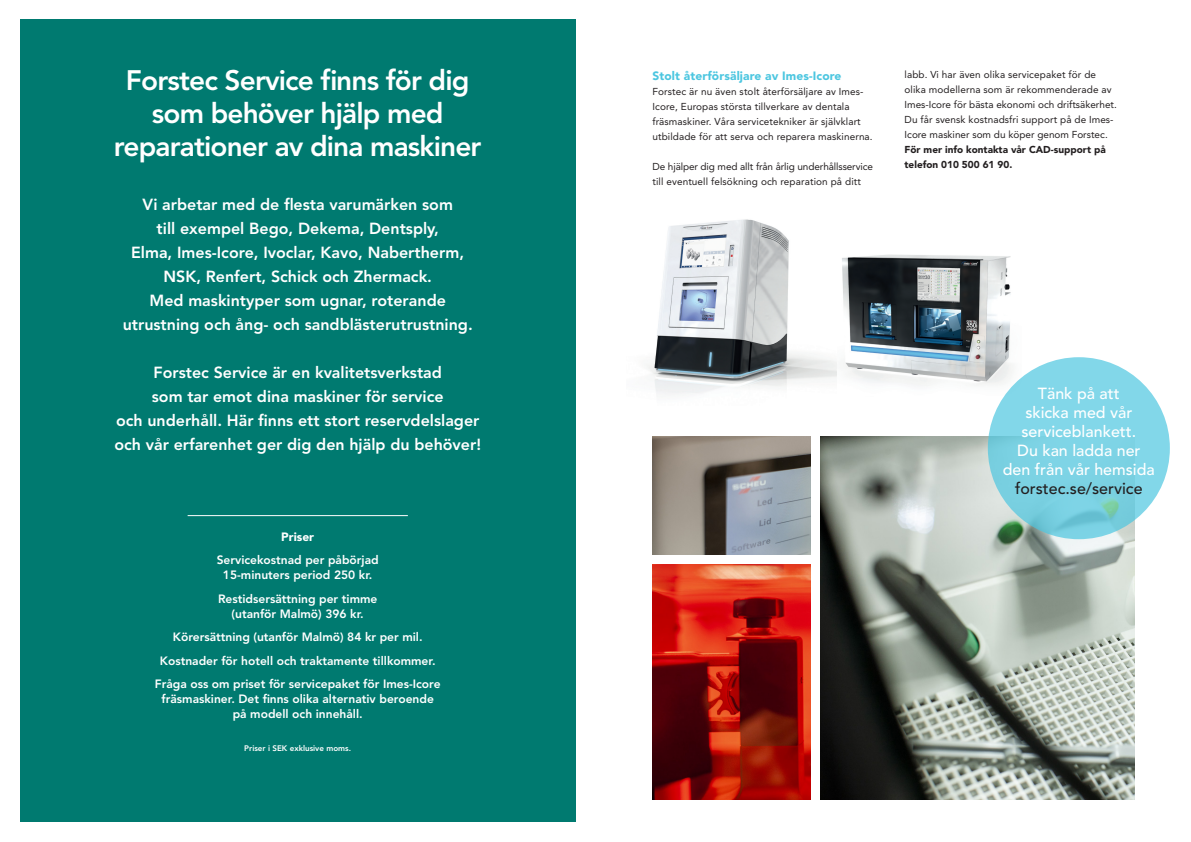
<style>
.page{position:relative;width:1191px;height:842px;background:#fff}
.page>*{position:absolute;margin:0;border:0;box-sizing:border-box;transform-origin:0 0}
.t1{font:800 28px/33px "Avenir";letter-spacing:-.03em;color:#fff;text-align:center}
.t2{font:800 16px/24px "Avenir";color:#fff;text-align:center}
.t3{font:500 16px/19px "Avenir";color:#fff;text-align:center}
.t4{font:800 12px/15px "Avenir";color:#fff;text-align:center}
.t5{font:900 12px "Avenir";letter-spacing:.01em;color:#4cc6e0}
.t6{font:900 12px "Avenir";color:#fff}
.t7{font:10px/15px "Avenir";letter-spacing:.01em;color:#231f20}
.t8{font:10px/15px "Avenir";letter-spacing:-.01em;color:#231f20}
.t9{font:900 10px/15px "Avenir";color:#231f20}
.t10{font:800 8px "Avenir";color:#fff}
.s1{color:#231f20}
</style>
<div class="page">
<img style="left:647px;top:219px;width:190px;height:176px">
<img style="left:842px;top:254px;width:170px;height:131px">
<div style="left:20px;top:20px;width:555px;height:802px;background:#007a70"></div>
<img style="left:652px;top:437px;width:158px;height:117px">
<img style="left:820px;top:437px;width:314px;height:362px">
<img style="left:652px;top:564px;width:158px;height:235px">
<svg style="left:987px;top:357px;width:182px;height:182px;background:#7ed3e4"></svg>
<hr style="left:188px;top:515px;width:220px;height:1px;background:#fff">
<p class="t1" style="left:114px;top:64px;width:369px">Forstec Service finns för dig som behöver hjälp med reparationer av dina maskiner</p>
<p class="t2" style="left:123px;top:193px;width:351px">Vi arbetar med de flesta varumärken som<br>till exempel Bego, Dekema, Dentsply,<br>Elma, Imes-Icore, Ivoclar, Kavo, Nabertherm, NSK, Renfert, Schick och Zhermack.<br>Med maskintyper som ugnar, roterande utrustning och ång- och sandblästerutrustning.</p>
<p class="t2" style="left:114px;top:361px;width:368px">Forstec Service är en kvalitetsverkstad<br>som tar emot dina maskiner för service<br>och underhåll. Här finns ett stort reservdelslager och vår erfarenhet ger dig den hjälp du behöver!</p>
<p class="t6" style="left:281px;top:529px;width:34px">Priser</p>
<p class="t4" style="left:217px;top:552px;width:164px">Servicekostnad per påbörjad<br>15-minuters period 250 kr.</p>
<p class="t4" style="left:218px;top:591px;width:161px">Restidsersättning per timme (utanför Malmö) 396 kr.</p>
<p class="t4" style="left:173px;top:629px;width:251px">Körersättning (utanför Malmö) 84 kr per mil.</p>
<p class="t4" style="left:160px;top:653px;width:277px">Kostnader för hotell och traktamente tillkommer.</p>
<p class="t4" style="left:155px;top:676px;width:287px">Fråga oss om priset för servicepaket för Imes-Icore</p>
<p class="t4" style="left:162px;top:691px;width:274px">fräsmaskiner. Det finns olika alternativ beroende på modell och innehåll.</p>
<p class="t10" style="left:244px;top:743px;width:108px">Priser i SEK exklusive moms.</p>
<p class="t5" style="left:652px;top:69px;width:191px">Stolt återförsäljare av Imes-Icore</p>
<p class="t7" style="left:652px;top:84px;width:222px">Forstec är nu även stolt återförsäljare av Imes-Icore, Europas största tillverkare av dentala fräsmaskiner. Våra servicetekniker är självklart utbildade för att serva och reparera maskinerna.</p>
<p class="t8" style="left:652px;top:159px;width:222px">De hjälper dig med allt från årlig underhållsservice till eventuell felsökning och reparation på ditt</p>
<p class="t7" style="left:904px;top:68px;width:214px">labb. Vi har även olika servicepaket för de olika modellerna som är rekommenderade av Imes-Icore för bästa ekonomi och driftsäkerhet.<br>Du får svensk kostnadsfri support på de Imes-Icore maskiner som du köper genom Forstec.</p>
<p class="t9" style="left:904px;top:142px;width:203px">För mer info kontakta vår CAD-support på telefon 010 500 61 90.</p>
<p class="t3" style="left:1002px;top:385px;width:154px">Tänk på att<br>skicka med vår serviceblankett.<br>Du kan ladda ner den från vår hemsida <span class="s1">forstec.se/service</span></p>
</div>
